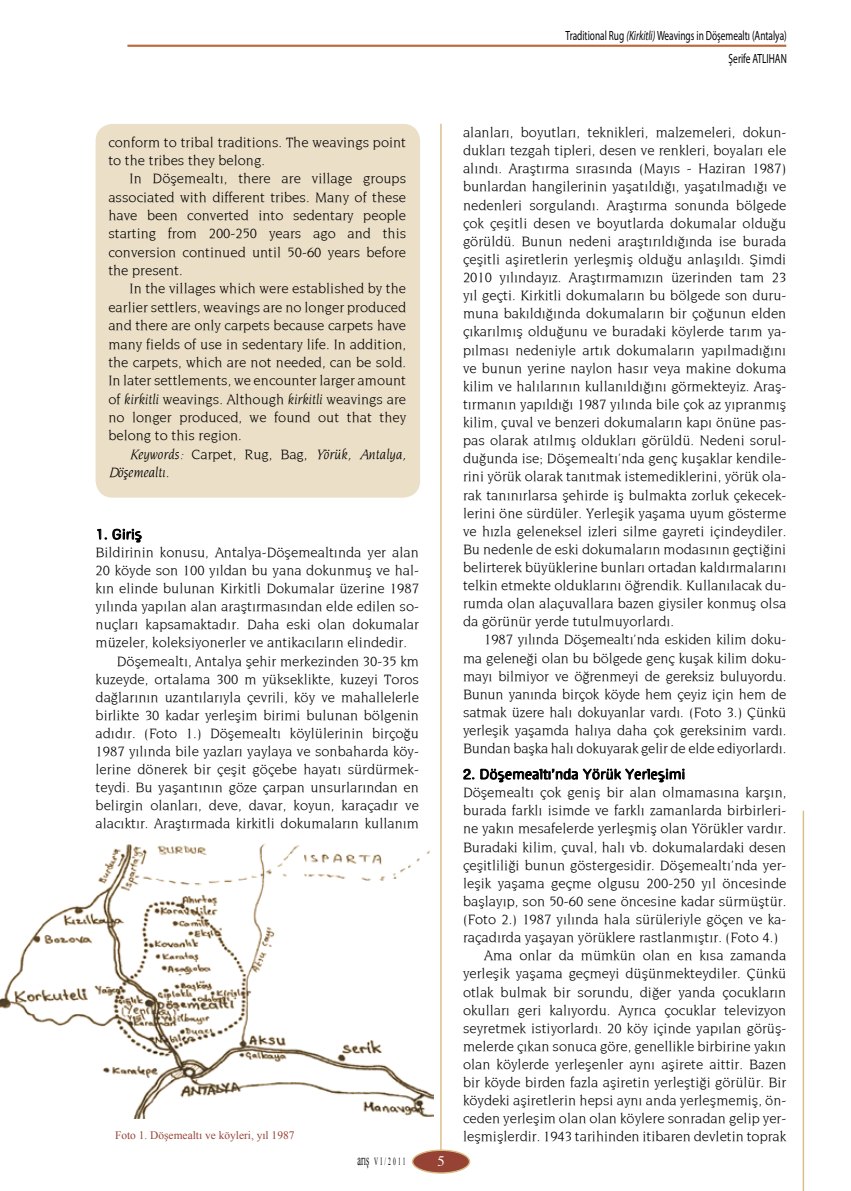
<style>
.page{position:relative;width:851px;height:1191px;background:#fff}
.page>*{position:absolute;margin:0;border:0;box-sizing:border-box;transform-origin:0 0}
.t1{font:14.55px/18.1px "Novarese";color:#000;text-align:justify}
.t2{font:italic 14.55px/18.3px "Novarese";color:#000}
.t3{font:14.55px "Times";color:#fff}
.t4{font:13.35px/23.4px "Myriad Pro";color:#000;text-align:right;scale:.7 1}
.t5{font:13.05px "Hel Con Solaris";color:#000;scale:1.25 1}
.t6{font:11.4px "Times New Roman";color:#964335}
.t7{font:10.95px "Times New Roman";letter-spacing:.4em;color:#000;scale:.51 1}
.s1{font-style:italic}
.s2{font-style:normal}
.s3{font-size:15.6px}
</style>
<div class="page">
<hr style="left:440px;top:124px;width:1px;height:1027px;background:#d9bd86">
<hr style="left:127px;top:45px;width:659px;height:2px;background:#ba683d">
<hr style="left:802px;top:810px;width:2px;height:381px;background:#d9bd86">
<div style="left:412px;top:1150px;width:57px;height:23px;background:#964335;border-radius:50%"></div>
<div style="left:412px;top:1149px;width:58px;height:24px;border:1px solid #d9bd86;border-radius:50%"></div>
<img style="left:0;top:843px;width:433px;height:275px">
<div style="left:96px;top:124px;width:324px;height:373px;background:#ecdfc7;border-radius:17px"></div>
<svg style="left:97px;top:529px;width:10px;height:10px"></svg>
<svg style="left:113px;top:528px;width:28px;height:15px"></svg>
<svg style="left:463px;top:769px;width:11px;height:10px"></svg>
<svg style="left:480px;top:768px;width:97px;height:15px"></svg>
<svg style="left:583px;top:768px;width:101px;height:15px"></svg>
<p class="t1" style="left:108px;top:132px;width:299px">conform to tribal traditions. The weavings point to the tribes they belong.</p>
<p class="t1" style="left:108px;top:169px;width:299px;text-indent:21px">In Döşemealtı, there are village groups associated with different tribes. Many of these have been converted into sedentary people starting from 200-250 years ago and this conversion continued until 50-60 years before the present.</p>
<p class="t1" style="left:108px;top:279px;width:299px;text-indent:21px">In the villages which were established by the earlier settlers, weavings are no longer produced and there are only carpets because carpets have many fields of use in sedentary life. In addition, the carpets, which are not needed, can be sold.<br>In later settlements, we encounter larger amount of <span class="s1">kirkitli</span> weavings. Although <span class="s1">kirkitli</span> weavings are no longer produced, we found out that they belong to this region.</p>
<p class="t2" style="left:108px;top:444px;width:299px;text-indent:21px">Keywords: <span class="s2">Carpet, Rug, Bag,</span> Yörük, Antalya,<br>Döşemealtı.</p>
<p class="t5" style="left:96px;top:526px;width:39px">1. Giriş</p>
<p class="t1" style="left:96px;top:543px;width:325px">Bildirinin konusu, Antalya-Döşemealtında yer alan</p>
<p class="t1" style="left:96px;top:561px;width:325px">20 köyde son 100 yıldan bu yana dokunmuş ve hal-</p>
<p class="t1" style="left:96px;top:579px;width:325px">kın elinde bulunan Kirkitli Dokumalar üzerine 1987</p>
<p class="t1" style="left:96px;top:597px;width:325px">yılında yapılan alan araştırmasından elde edilen so-</p>
<p class="t1" style="left:96px;top:615px;width:325px">nuçları kapsamaktadır. Daha eski olan dokumalar</p>
<p class="t1" style="left:96px;top:633px;width:313px">müzeler, koleksiyonerler ve antikacıların elindedir.</p>
<p class="t1" style="left:117px;top:651px;width:303px">Döşemealtı, Antalya şehir merkezinden 30-35 km</p>
<p class="t1" style="left:96px;top:669px;width:325px">kuzeyde, ortalama 300 m yükseklikte, kuzeyi Toros</p>
<p class="t1" style="left:96px;top:687px;width:325px">dağlarının uzantılarıyla çevrili, köy ve mahallelerle</p>
<p class="t1" style="left:96px;top:705px;width:325px">birlikte 30 kadar yerleşim birimi bulunan bölgenin</p>
<p class="t1" style="left:96px;top:723px;width:325px">adıdır. (Foto 1.) Döşemealtı köylülerinin birçoğu</p>
<p class="t1" style="left:96px;top:741px;width:325px">1987 yılında bile yazları yaylaya ve sonbaharda köy-</p>
<p class="t1" style="left:96px;top:759px;width:325px">lerine dönerek bir çeşit göçebe hayatı sürdürmek-</p>
<p class="t1" style="left:96px;top:777px;width:325px">teydi. Bu yaşantının göze çarpan unsurlarından en</p>
<p class="t1" style="left:96px;top:795px;width:325px">belirgin olanları, deve, davar, koyun, karaçadır ve</p>
<p class="t1" style="left:96px;top:813px;width:325px">alacıktır. Araştırmada kirkitli dokumaların kullanım</p>
<p class="t4" style="left:565px;top:24px;width:318px">Traditional Rug <span class="s1">(Kirkitli)</span> Weavings in Döşemealtı (Antalya)<br>Şerife ATLIHAN</p>
<p class="t1" style="left:463px;top:123px;width:325px">alanları, boyutları, teknikleri, malzemeleri, dokun&shy;dukları tezgah tipleri, desen ve renkleri, boyaları ele alındı. Araştırma sırasında (Mayıs - Haziran 1987) bunlardan hangilerinin yaşatıldığı, yaşatılmadığı ve nedenleri sorgulandı. Araştırma sonunda bölgede çok çeşitli desen ve boyutlarda dokumalar olduğu görüldü. Bunun nedeni araştırıldığında ise burada çeşitli aşiretlerin yerleşmiş olduğu anlaşıldı. Şimdi 2010 yılındayız. Araştırmamızın üzerinden tam 23 yıl geçti. Kirkitli dokumaların bu bölgede son duru&shy;muna bakıldığında dokumaların bir çoğunun elden çıkarılmış olduğunu ve buradaki köylerde tarım ya&shy;pılması nedeniyle artık dokumaların yapılmadığını ve bunun yerine naylon hasır veya makine dokuma kilim ve halılarının kullanıldığını görmekteyiz. Araş&shy;tırmanın yapıldığı 1987 yılında bile çok az yıpranmış kilim, çuval ve benzeri dokumaların kapı önüne pas&shy;pas olarak atılmış oldukları görüldü. Nedeni sorul&shy;duğunda ise; Döşemealtı’nda genç kuşaklar kendile&shy;rini yörük olarak tanıtmak istemediklerini, yörük ola&shy;rak tanınırlarsa şehirde iş bulmakta zorluk çekecek&shy;lerini öne sürdüler. Yerleşik yaşama uyum gösterme ve hızla geleneksel izleri silme gayreti içindeydiler.<br>Bu nedenle de eski dokumaların modasının geçtiğini belirterek büyüklerine bunları ortadan kaldırmalarını telkin etmekte olduklarını öğrendik. Kullanılacak du&shy;rumda olan alaçuvallara bazen giysiler konmuş olsa da görünür yerde tutulmuyorlardı.</p>
<p class="t1" style="left:463px;top:630px;width:325px;text-indent:21px">1987 yılında Döşemealtı’nda eskiden kilim doku&shy;ma geleneği olan bu bölgede genç kuşak kilim doku&shy;mayı bilmiyor ve öğrenmeyi de gereksiz buluyordu.<br>Bunun yanında birçok köyde hem çeyiz için hem de satmak üzere halı dokuyanlar vardı. (Foto 3.) Çünkü yerleşik yaşamda halıya daha çok gereksinim vardı.<br>Bundan başka halı dokuyarak gelir de elde ediyorlardı.</p>
<p class="t5" style="left:463px;top:766px;width:179px">2. Döşemealtı’nda Yörük Yerleşimi</p>
<p class="t1" style="left:463px;top:782px;width:325px">Döşemealtı çok geniş bir alan olmamasına karşın,</p>
<p class="t1" style="left:463px;top:801px;width:325px">burada farklı isimde ve farklı zamanlarda birbirleri-</p>
<p class="t1" style="left:463px;top:819px;width:325px">ne yakın mesafelerde yerleşmiş olan Yörükler vardır.</p>
<p class="t1" style="left:463px;top:837px;width:325px">Buradaki kilim, çuval, halı vb. dokumalardaki desen</p>
<p class="t1" style="left:463px;top:855px;width:325px">çeşitliliği bunun göstergesidir. Döşemealtı’nda yer-</p>
<p class="t1" style="left:463px;top:873px;width:325px">leşik yaşama geçme olgusu 200-250 yıl öncesinde</p>
<p class="t1" style="left:463px;top:891px;width:325px">başlayıp, son 50-60 sene öncesine kadar sürmüştür.</p>
<p class="t1" style="left:463px;top:909px;width:325px">(Foto 2.) 1987 yılında hala sürüleriyle göçen ve ka-</p>
<p class="t1" style="left:463px;top:927px;width:317px">raçadırda yaşayan yörüklere rastlanmıştır. (Foto 4.)</p>
<p class="t1" style="left:484px;top:946px;width:303px">Ama onlar da mümkün olan en kısa zamanda</p>
<p class="t1" style="left:463px;top:964px;width:325px">yerleşik yaşama geçmeyi düşünmekteydiler. Çünkü</p>
<p class="t1" style="left:463px;top:982px;width:325px">otlak bulmak bir sorundu, diğer yanda çocukların</p>
<p class="t1" style="left:463px;top:1000px;width:325px">okulları geri kalıyordu. Ayrıca çocuklar televizyon</p>
<p class="t1" style="left:463px;top:1018px;width:325px">seyretmek istiyorlardı. 20 köy içinde yapılan görüş-</p>
<p class="t1" style="left:463px;top:1036px;width:325px">melerde çıkan sonuca göre, genellikle birbirine yakın</p>
<p class="t1" style="left:463px;top:1054px;width:325px">olan köylerde yerleşenler aynı aşirete aittir. Bazen</p>
<p class="t1" style="left:463px;top:1072px;width:325px">bir köyde birden fazla aşiretin yerleştiği görülür. Bir</p>
<p class="t1" style="left:463px;top:1090px;width:325px">köydeki aşiretlerin hepsi aynı anda yerleşmemiş, ön-</p>
<p class="t1" style="left:463px;top:1109px;width:325px">ceden yerleşim olan olan köylere sonradan gelip yer-</p>
<p class="t6" style="left:115px;top:1127px;width:181px">Foto 1. Döşemealtı ve köyleri, yıl 1987</p>
<p class="t1" style="left:463px;top:1127px;width:325px">leşmişlerdir. 1943 tarihinden itibaren devletin toprak</p>
<p class="t7" style="left:357px;top:1154px;width:96px"><span class="s3">arış</span> VI/2011</p>
<p class="t3" style="left:437px;top:1147px;width:9px">5</p>
</div>
